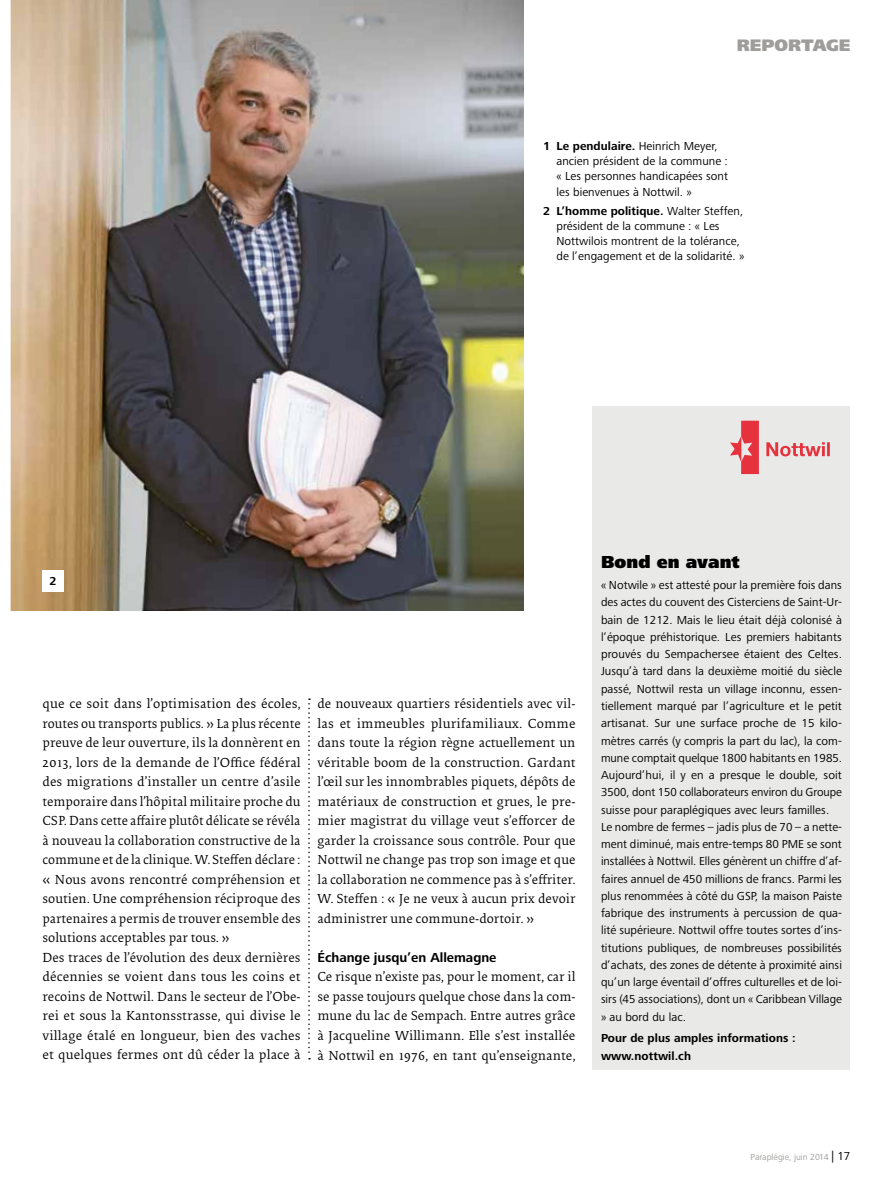
<style>
.page{position:relative;width:893px;height:1200px;background:#fff}
.page>*{position:absolute;margin:0;border:0;box-sizing:border-box;transform-origin:0 0}
.t1{font:900 18px "Frutiger Next Pro";letter-spacing:.005em;color:#000}
.t2{font:900 17.25px "Frutiger Next Pro";color:#9e9d9b}
.t3{font:13.5px/19.5px "Collis";letter-spacing:.005em;color:#000;text-align:justify}
.t4{font:700 13.5px "Frutiger Next Pro";color:#000}
.t5{font:12px/17.2px "Frutiger Next Pro";letter-spacing:.005em;color:#000}
.t6{font:700 12px/17.2px "Frutiger Next Pro";letter-spacing:.005em;color:#000}
.t7{font:9px "Frutiger Next Pro";color:#9e9d9b}
.s1{font-weight:700}
.s2{font-size:12px;color:#000}
</style>
<div class="page">
<img style="left:11px;top:0;width:513px;height:610px">
<svg style="left:308px;top:698px;width:2px;height:361px"></svg>
<div style="left:592px;top:405px;width:258px;height:663px;background:#e9e9e8"></div>
<svg style="left:766px;top:442px;width:64px;height:14px"></svg>
<svg style="left:730px;top:420px;width:29px;height:54px"></svg>
<div style="left:43px;top:569px;width:21px;height:22px;background:#fff"></div>
<p class="t2" style="left:737px;top:35px;width:115px">REPORTAGE</p>
<p class="t5" style="left:556px;top:139px;width:173px;line-height:15px;text-indent:-13px"><span class="s1">1 Le pendulaire.</span> Heinrich Meyer, ancien président de la commune : « Les personnes handicapées sont les bienvenues à Nottwil. »</p>
<p class="t5" style="left:556px;top:203px;width:189px;line-height:15px;text-indent:-13px"><span class="s1">2 L’homme politique.</span> Walter Steffen, président de la commune : « Les Nottwilois montrent de la tolérance, de l’engagement et de la solidarité. »</p>
<p class="t6" style="left:50px;top:572px;width:9px">2</p>
<p class="t3" style="left:43px;top:695px;width:260px;text-align:left">que ce soit dans l’optimisation des écoles, routes ou transports publics. » La plus récente preuve de leur ouverture, ils la donnèrent en 2013, lors de la demande de l’Office fédéral des migrations d’installer un centre d’asile temporaire dans l’hôpital militaire proche du CSP. Dans cette affaire plutôt délicate se révéla à nouveau la collaboration constructive de la commune et de la clinique. W. Steffen déclare : « Nous avons rencontré compréhension et soutien. Une compréhension réciproque des partenaires a permis de trouver ensemble des solutions acceptables par tous. »<br>Des traces de l’évolution des deux dernières décennies se voient dans tous les coins et recoins de Nottwil. Dans le secteur de l’Obe&shy;rei et sous la Kantonsstrasse, qui divise le village étalé en longueur, bien des vaches et quelques fermes ont dû céder la place à</p>
<p class="t3" style="left:317px;top:695px;width:260px">de nouveaux quartiers résidentiels avec vil&shy;las et immeubles plurifamiliaux. Comme dans toute la région règne actuellement un véritable boom de la construction. Gardant l’œil sur les innombrables piquets, dépôts de matériaux de construction et grues, le pre&shy;mier magistrat du village veut s’efforcer de garder la croissance sous contrôle. Pour que Nottwil ne change pas trop son image et que la collaboration ne commence pas à s’effriter.<br>W. Steffen : « Je ne veux à aucun prix devoir administrer une commune-dortoir. »</p>
<p class="t4" style="left:317px;top:949px;width:180px">Échange jusqu’en Allemagne</p>
<p class="t3" style="left:317px;top:968px;width:259px">Ce risque n’existe pas, pour le moment, car il se passe toujours quelque chose dans la com&shy;mune du lac de Sempach. Entre autres grâce à Jacqueline Willimann. Elle s’est installée à Nottwil en 1976, en tant qu’enseignante,</p>
<h1 class="t1" style="left:601px;top:551px;width:140px">Bond en avant</h1>
<p class="t5" style="left:601px;top:576px;width:243px">« Notwile » est attesté pour la première fois dans des actes du couvent des Cisterciens de Saint-Ur&shy;bain de 1212. Mais le lieu était déjà colonisé à l’époque préhistorique. Les premiers habitants prouvés du Sempachersee étaient des Celtes.<br>Jusqu’à tard dans la deuxième moitié du siècle passé, Nottwil resta un village inconnu, essen&shy;tiellement marqué par l’agriculture et le petit artisanat. Sur une surface proche de 15 kilo&shy;mètres carrés (y compris la part du lac), la com&shy;mune comptait quelque 1800 habitants en 1985.<br>Aujourd’hui, il y en a presque le double, soit 3500, dont 150 collaborateurs environ du Groupe suisse pour paraplégiques avec leurs familles.<br>Le nombre de fermes – jadis plus de 70 – a nette&shy;ment diminué, mais entre-temps 80 PME se sont installées à Nottwil. Elles génèrent un chiffre d’af&shy;faires annuel de 450 millions de francs. Parmi les plus renommées à côté du GSP, la maison Paiste fabrique des instruments à percussion de qua&shy;lité supérieure. Nottwil offre toutes sortes d’ins&shy;titutions publiques, de nombreuses possibilités d’achats, des zones de détente à proximité ainsi qu’un large éventail d’offres culturelles et de loi&shy;sirs (45 associations), dont un « Caribbean Village » au bord du lac.</p>
<p class="t6" style="left:601px;top:1029px;width:196px">Pour de plus amples informations : www.nottwil.ch</p>
<p class="t7" style="left:751px;top:1151px;width:101px">Paraplégie, juin 2014 <span class="s2">| 17</span></p>
</div>
